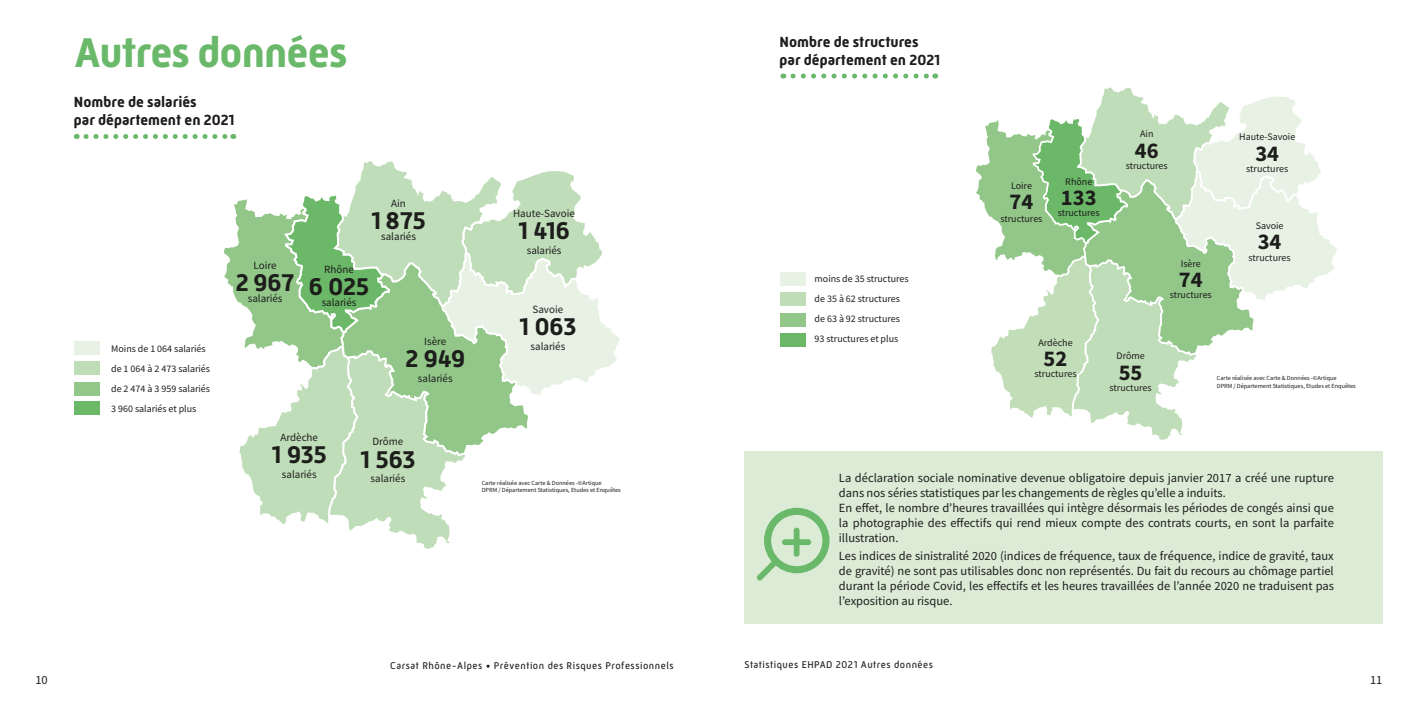
<style>
.page{position:relative;width:1418px;height:709px;background:#fff}
.page>*{position:absolute;margin:0;border:0;box-sizing:border-box;transform-origin:0 0}
._34{font:700 42.5px "Mic 32 New";letter-spacing:-.02em;color:#6ab869}
.t1{font:700 24.75px "Mic 32 New";color:#1d1d1b}
.t2{font:22.5px "Source Sans Variable";color:#1d1d1b}
.t3{font:700 22.5px "Mic 32 New";color:#1d1d1b}
._12_noir{font:700 15px "Mic 32 New";color:#1d1d1b}
._10_noir{font:12.5px/15px "Source Sans Variable";color:#1d1d1b;text-align:justify}
.t4{font:11px "Source Sans Variable";color:#1d1d1b}
.t5{font:10px "Source Sans Variable";color:#1d1d1b}
._09_pied{font:10px "Mic 32 New";letter-spacing:.05em;color:#1d1d1b}
.t6{font:6.25px "Source Sans Variable";color:#1d1d1b}
</style>
<div class="page">
<div style="left:744px;top:451px;width:638px;height:172px;background:#dbebd6"></div>
<svg style="left:224px;top:161px;width:396px;height:388px"></svg>
<svg style="left:976px;top:87px;width:361px;height:353px"></svg>
<svg style="left:86px;top:134px;width:148px;height:5px"></svg>
<svg style="left:793px;top:74px;width:142px;height:5px"></svg>
<svg style="left:756px;top:507px;width:74px;height:74px"></svg>
<div style="left:782px;top:539px;width:29px;height:6px;background:#6ab869;border-radius:3px"></div>
<div style="left:793px;top:527px;width:6px;height:29px;background:#6ab869;border-radius:3px"></div>
<div style="left:780px;top:333px;width:26px;height:13px;background:#6bb869"></div>
<div style="left:780px;top:313px;width:26px;height:13px;background:#92c789"></div>
<div style="left:780px;top:292px;width:26px;height:13px;background:#bfddb7"></div>
<div style="left:780px;top:272px;width:26px;height:14px;background:#e7f2e4"></div>
<div style="left:74px;top:402px;width:26px;height:13px;background:#6bb869"></div>
<div style="left:74px;top:382px;width:26px;height:13px;background:#92c789"></div>
<div style="left:74px;top:361px;width:26px;height:13px;background:#bfddb7"></div>
<div style="left:74px;top:341px;width:26px;height:14px;background:#e7f2e4"></div>
<p class="_34" style="left:74px;top:28px;width:274px">Autres données</p>
<p class="_12_noir" style="left:74px;top:93px;width:124px">Nombre de salariés</p>
<p class="_12_noir" style="left:74px;top:111px;width:162px">par département en 2021</p>
<p class="t5" style="left:111px;top:342px;width:96px">Moins de 1 064 salariés</p>
<p class="t5" style="left:111px;top:362px;width:100px">de 1 064 à 2 473 salariés</p>
<p class="t5" style="left:111px;top:382px;width:100px">de 2 474 à 3 959 salariés</p>
<p class="t5" style="left:111px;top:402px;width:87px">3 960 salariés et plus</p>
<p class="t4" style="left:254px;top:259px;width:25px">Loire</p>
<p class="t1" style="left:236px;top:269px;width:60px">2 967</p>
<p class="t4" style="left:248px;top:292px;width:36px">salariés</p>
<p class="t4" style="left:391px;top:196px;width:16px">Ain</p>
<p class="t1" style="left:371px;top:206px;width:56px">1 875</p>
<p class="t4" style="left:381px;top:230px;width:36px">salariés</p>
<p class="t4" style="left:324px;top:262px;width:31px">Rhône</p>
<p class="t1" style="left:309px;top:272px;width:62px">6 025</p>
<p class="t4" style="left:322px;top:295px;width:36px">salariés</p>
<p class="t4" style="left:424px;top:334px;width:24px">Isère</p>
<p class="t1" style="left:405px;top:344px;width:61px">2 949</p>
<p class="t4" style="left:418px;top:371px;width:36px">salariés</p>
<p class="t4" style="left:513px;top:206px;width:63px">Haute-Savoie</p>
<p class="t1" style="left:518px;top:216px;width:53px">1 416</p>
<p class="t4" style="left:526px;top:243px;width:36px">salariés</p>
<p class="t4" style="left:532px;top:302px;width:32px">Savoie</p>
<p class="t1" style="left:519px;top:312px;width:59px">1 063</p>
<p class="t4" style="left:530px;top:339px;width:36px">salariés</p>
<p class="t4" style="left:280px;top:430px;width:39px">Ardèche</p>
<p class="t1" style="left:271px;top:440px;width:57px">1 935</p>
<p class="t4" style="left:282px;top:467px;width:36px">salariés</p>
<p class="t4" style="left:372px;top:435px;width:33px">Drôme</p>
<p class="t1" style="left:360px;top:445px;width:57px">1 563</p>
<p class="t4" style="left:370px;top:472px;width:36px">salariés</p>
<p class="t6" style="left:482px;top:479px;width:121px">Carte réalisée avec Carte &amp; Données -©Artique</p>
<p class="t6" style="left:482px;top:486px;width:140px">DPRM / Département Statistiques, Etudes et Enquêtes</p>
<p class="_10_noir" style="left:35px;top:672px;width:14px">10</p>
<p class="_09_pied" style="left:390px;top:660px;width:285px">Carsat Rhône-Alpes • Prévention des Risques Professionnels</p>
<p class="_12_noir" style="left:779px;top:33px;width:141px">Nombre de structures</p>
<p class="_12_noir" style="left:779px;top:51px;width:162px">par département en 2021</p>
<p class="t5" style="left:814px;top:272px;width:96px">moins de 35 structures</p>
<p class="t5" style="left:814px;top:292px;width:87px">de 35 à 62 structures</p>
<p class="t5" style="left:814px;top:312px;width:87px">de 63 à 92 structures</p>
<p class="t5" style="left:814px;top:332px;width:85px">93 structures et plus</p>
<p class="t5" style="left:1011px;top:180px;width:22px">Loire</p>
<p class="t2" style="left:1009px;top:188px;width:25px">74</p>
<p class="t5" style="left:1000px;top:213px;width:44px">structures</p>
<p class="t5" style="left:1065px;top:176px;width:28px">Rhône</p>
<p class="t2" style="left:1060px;top:184px;width:37px">133</p>
<p class="t5" style="left:1057px;top:207px;width:44px">structures</p>
<p class="t5" style="left:1140px;top:128px;width:15px">Ain</p>
<p class="t2" style="left:1134px;top:137px;width:25px">46</p>
<p class="t5" style="left:1125px;top:159px;width:44px">structures</p>
<p class="t5" style="left:1180px;top:257px;width:22px">Isère</p>
<p class="t2" style="left:1178px;top:266px;width:25px">74</p>
<p class="t5" style="left:1169px;top:289px;width:44px">structures</p>
<p class="t5" style="left:1239px;top:131px;width:58px">Haute-Savoie</p>
<p class="t2" style="left:1255px;top:140px;width:25px">34</p>
<p class="t5" style="left:1246px;top:162px;width:44px">structures</p>
<p class="t5" style="left:1239px;top:135px;width:58px">Haute-Savoie</p>
<p class="t3" style="left:1248px;top:144px;width:40px">466</p>
<p class="t5" style="left:1255px;top:220px;width:29px">Savoie</p>
<p class="t2" style="left:1257px;top:228px;width:25px">34</p>
<p class="t5" style="left:1248px;top:251px;width:44px">structures</p>
<p class="t5" style="left:1257px;top:223px;width:29px">Savoie</p>
<p class="t3" style="left:1253px;top:232px;width:38px">329</p>
<p class="t5" style="left:1038px;top:336px;width:36px">Ardèche</p>
<p class="t2" style="left:1043px;top:345px;width:25px">52</p>
<p class="t5" style="left:1034px;top:367px;width:44px">structures</p>
<p class="t5" style="left:1116px;top:350px;width:30px">Drôme</p>
<p class="t2" style="left:1118px;top:358px;width:25px">55</p>
<p class="t5" style="left:1109px;top:381px;width:44px">structures</p>
<p class="t6" style="left:1216px;top:374px;width:121px">Carte réalisée avec Carte &amp; Données -©Artique</p>
<p class="t6" style="left:1216px;top:382px;width:140px">DPRM / Département Statistiques, Etudes et Enquêtes</p>
<p class="_10_noir" style="left:839px;top:470px;width:496px">La déclaration sociale nominative devenue obligatoire depuis janvier 2017 a créé une rupture dans nos séries statistiques par les changements de règles qu’elle a induits.</p>
<p class="_10_noir" style="left:839px;top:500px;width:496px">En effet, le nombre d’heures travaillées qui intègre désormais les périodes de congés ainsi que la photographie des effectifs qui rend mieux compte des contrats courts, en sont la parfaite illustration.</p>
<p class="_10_noir" style="left:839px;top:549px;width:496px">Les indices de sinistralité 2020 (indices de fréquence, taux de fréquence, indice de gravité, taux de gravité) ne sont pas utilisables donc non représentés. Du fait du recours au chômage partiel durant la période Covid, les effectifs et les heures travaillées de l’année 2020 ne traduisent pas l’exposition au risque.</p>
<p class="_09_pied" style="left:744px;top:659px;width:190px">Statistiques EHPAD 2021 Autres données</p>
<p class="_10_noir" style="left:1369px;top:672px;width:14px">11</p>
</div>
